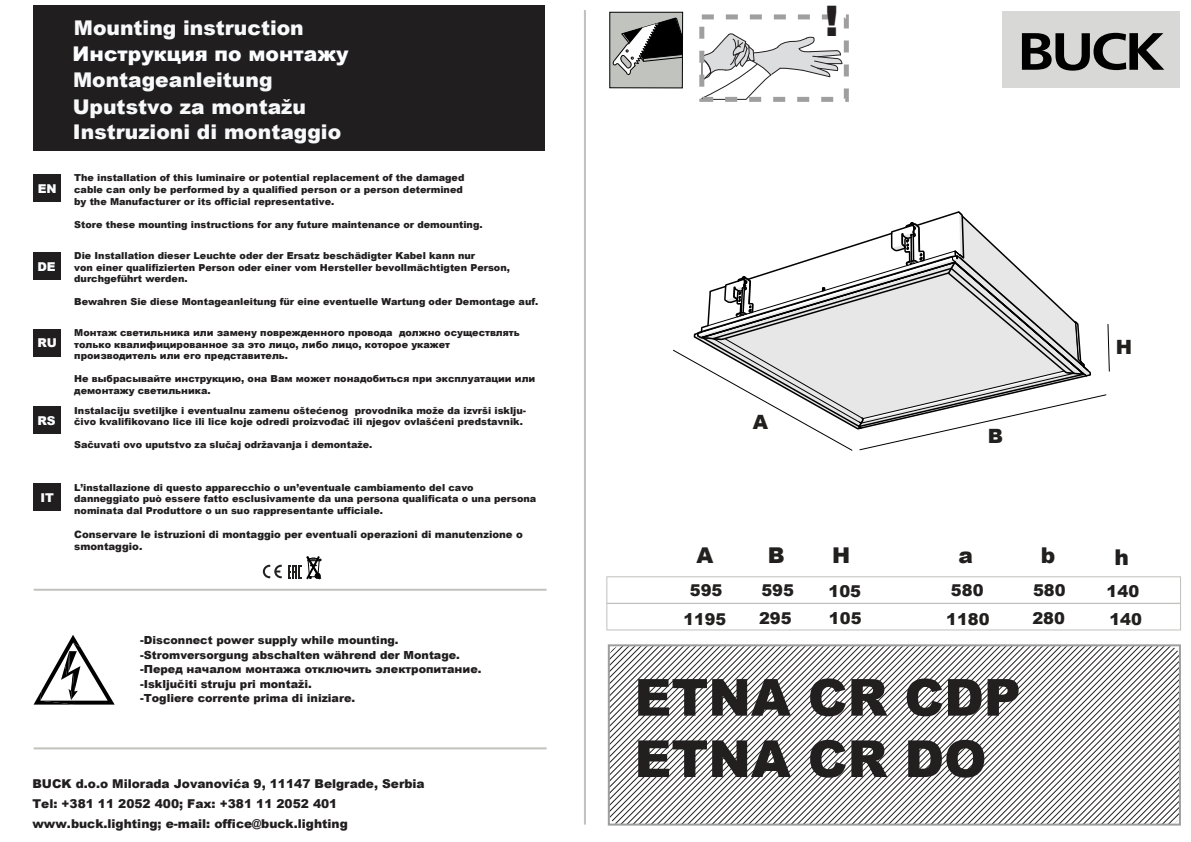
<style>
.page{position:relative;width:1191px;height:842px;background:#fff}
.page>*{position:absolute;margin:0;border:0;box-sizing:border-box;transform-origin:0 0}
.t1{font:900 51.1px "Arial";color:#231f20}
.t2{font:900 42.1px "Arial";color:#231f20}
.t3{font:900 21.7px "Arial";color:#221f1f}
.t4{font:900 21.7px "Arial";color:#211e1f}
.t5{font:900 20.3px "Arial";color:#f7f8f9}
.t6{font:900 20.3px "Arial";color:#fcfdff}
.t7{font:900 19.7px "Arial";color:#221f1f}
.t8{font:900 16.3px "Arial";color:#221f1f}
.t9{font:900 16.3px "Arial";color:#211e1f}
.t10{font:900 12.2px/19.8px "Arial";color:#211e1f}
.t11{font:900 12.2px "Arial";color:#fcfdff}
.t12{font:900 11.2px/14.2px "Arial";color:#211e1f}
.t13{font:900 10.1px/12.2px "Arial";color:#211e1f}
.t14{font:900 9.6px/11.6px "Arial";color:#211e1f}
</style>
<div class="page">
<svg style="left:609px;top:646px;width:571px;height:179px"></svg>
<svg style="left:288px;top:556px;width:34px;height:33px"></svg>
<svg style="left:263px;top:565px;width:19px;height:13px"></svg>
<svg style="left:34px;top:635px;width:81px;height:70px"></svg>
<div style="left:33px;top:5px;width:511px;height:146px;background:#211e1f"></div>
<div style="left:608px;top:644px;width:572px;height:181px;border:2px solid #9c9d9e"></div>
<div style="left:33px;top:174px;width:28px;height:27px;background:#211e1f"></div>
<div style="left:33px;top:252px;width:28px;height:27px;background:#211e1f"></div>
<div style="left:33px;top:329px;width:28px;height:27px;background:#211e1f"></div>
<div style="left:33px;top:406px;width:27px;height:28px;background:#211e1f"></div>
<div style="left:33px;top:484px;width:28px;height:27px;background:#211e1f"></div>
<hr style="left:584px;top:10px;width:2px;height:814px;background:#c1c2be">
<hr style="left:34px;top:589px;width:512px;height:2px;background:#c1c2be">
<hr style="left:34px;top:747px;width:512px;height:2px;background:#c1c2be">
<svg style="left:606px;top:11px;width:575px;height:636px"></svg>
<h3 class="t5" style="left:74px;top:13px;width:231px">Mounting instruction</h3>
<p class="t11" style="left:38px;top:179px;width:20px">EN</p>
<p class="t11" style="left:37px;top:257px;width:20px">DE</p>
<p class="t11" style="left:37px;top:334px;width:21px">RU</p>
<p class="t11" style="left:37px;top:411px;width:20px">RS</p>
<p class="t11" style="left:41px;top:489px;width:15px">IT</p>
<h3 class="t6" style="left:73px;top:39px;width:277px">Инструкция по монтажу</h3>
<h3 class="t5" style="left:73px;top:65px;width:201px">Montageanleitung</h3>
<h3 class="t5" style="left:73px;top:117px;width:270px">Instruzioni di montaggio</h3>
<h3 class="t5" style="left:73px;top:92px;width:235px">Uputstvo za montažu</h3>
<p class="t14" style="left:74px;top:172px;width:392px">The installation of this luminaire or potential replacement of the damaged cable can only be performed by a qualified person or a person determined by the Manufacturer or its official representative.</p>
<p class="t14" style="left:74px;top:219px;width:410px">Store these mounting instructions for any future maintenance or demounting.</p>
<p class="t14" style="left:74px;top:250px;width:437px">Die Installation dieser Leuchte oder der Ersatz beschädigter Kabel kann nur<br>von einer qualifizierten Person oder einer vom Hersteller bevollmächtigten Person, durchgeführt werden.</p>
<p class="t14" style="left:74px;top:296px;width:466px">Bewahren Sie diese Montageanleitung für eine eventuelle Wartung oder Demontage auf.</p>
<p class="t14" style="left:74px;top:327px;width:447px">Монтаж светильника или замену поврежденного провода должно осуществлять только квалифицированное за это лицо, либо лицо, которое укажет производитель или его представитель.</p>
<p class="t14" style="left:74px;top:372px;width:462px;line-height:12.2px">Не выбрасывайте инструкцию, она Вам может понадобиться при эксплуатации или демонтажу светильника.</p>
<p class="t14" style="left:74px;top:404px;width:453px">Instalaciju svetiljke i eventualnu zamenu oštećenog provodnika može da izvrši isklju&shy;čivo kvalifikovano lice ili lice koje odredi proizvođač ili njegov ovlašćeni predstavnik.</p>
<p class="t14" style="left:74px;top:439px;width:300px">Sačuvati ovo uputstvo za slučaj održavanja i demontaže.</p>
<p class="t14" style="left:74px;top:481px;width:463px">L’installazione di questo apparecchio o un’eventuale cambiamento del cavo danneggiato può essere fatto esclusivamente da una persona qualificata o una persona nominata dal Produttore o un suo rappresentante ufficiale.</p>
<p class="t13" style="left:74px;top:527px;width:450px">Conservare le istruzioni di montaggio per eventuali operazioni di manutenzione o smontaggio.</p>
<p class="t12" style="left:140px;top:633px;width:260px">-Disconnect power supply while mounting.</p>
<p class="t12" style="left:140px;top:662px;width:343px">-Перед началом монтажа отключить электропитание.</p>
<p class="t12" style="left:140px;top:647px;width:321px">-Stromversorgung abschalten während der Montage.</p>
<p class="t12" style="left:140px;top:676px;width:217px">-Isključiti struju pri montaži. -Togliere corrente prima di iniziare.</p>
<p class="t10" style="left:32px;top:773px;width:394px">BUCK d.o.o Milorada Jovanovića 9, 11147 Belgrade, Serbia</p>
<p class="t10" style="left:32px;top:793px;width:317px">Tel: +381 11 2052 400; Fax: +381 11 2052 401 www.buck.lighting; e-mail: office@buck.lighting</p>
<h2 class="t2" style="left:825px;top:-10px;width:16px">!</h2>
<h3 class="t7" style="left:753px;top:407px;width:17px">A</h3>
<h3 class="t7" style="left:988px;top:422px;width:17px">B</h3>
<h3 class="t7" style="left:1115px;top:332px;width:18px">H</h3>
<h3 class="t3" style="left:696px;top:540px;width:18px">A</h3>
<h3 class="t8" style="left:690px;top:578px;width:34px">595</h3>
<h3 class="t3" style="left:832px;top:540px;width:20px">H</h3>
<h3 class="t4" style="left:1114px;top:541px;width:16px">h</h3>
<h3 class="t9" style="left:1106px;top:579px;width:34px">140</h3>
<h3 class="t3" style="left:958px;top:540px;width:16px">a</h3>
<h3 class="t3" style="left:1041px;top:540px;width:16px">b</h3>
<h3 class="t3" style="left:768px;top:540px;width:18px">B</h3>
<h3 class="t8" style="left:761px;top:578px;width:34px">595</h3>
<h3 class="t8" style="left:951px;top:578px;width:34px">580</h3>
<h3 class="t8" style="left:1033px;top:578px;width:34px">580</h3>
<h3 class="t8" style="left:828px;top:579px;width:34px">105</h3>
<h3 class="t8" style="left:683px;top:607px;width:44px">1195</h3>
<h3 class="t8" style="left:759px;top:607px;width:34px">295</h3>
<h3 class="t8" style="left:829px;top:607px;width:34px">105</h3>
<h3 class="t8" style="left:946px;top:607px;width:45px">1180</h3>
<h3 class="t8" style="left:1032px;top:607px;width:34px">280</h3>
<h3 class="t8" style="left:1109px;top:607px;width:34px">140</h3>
<h1 class="t1" style="left:634px;top:660px;width:388px">ETNA CR CDP</h1>
<h1 class="t1" style="left:634px;top:722px;width:354px">ETNA CR DO</h1>
</div>
